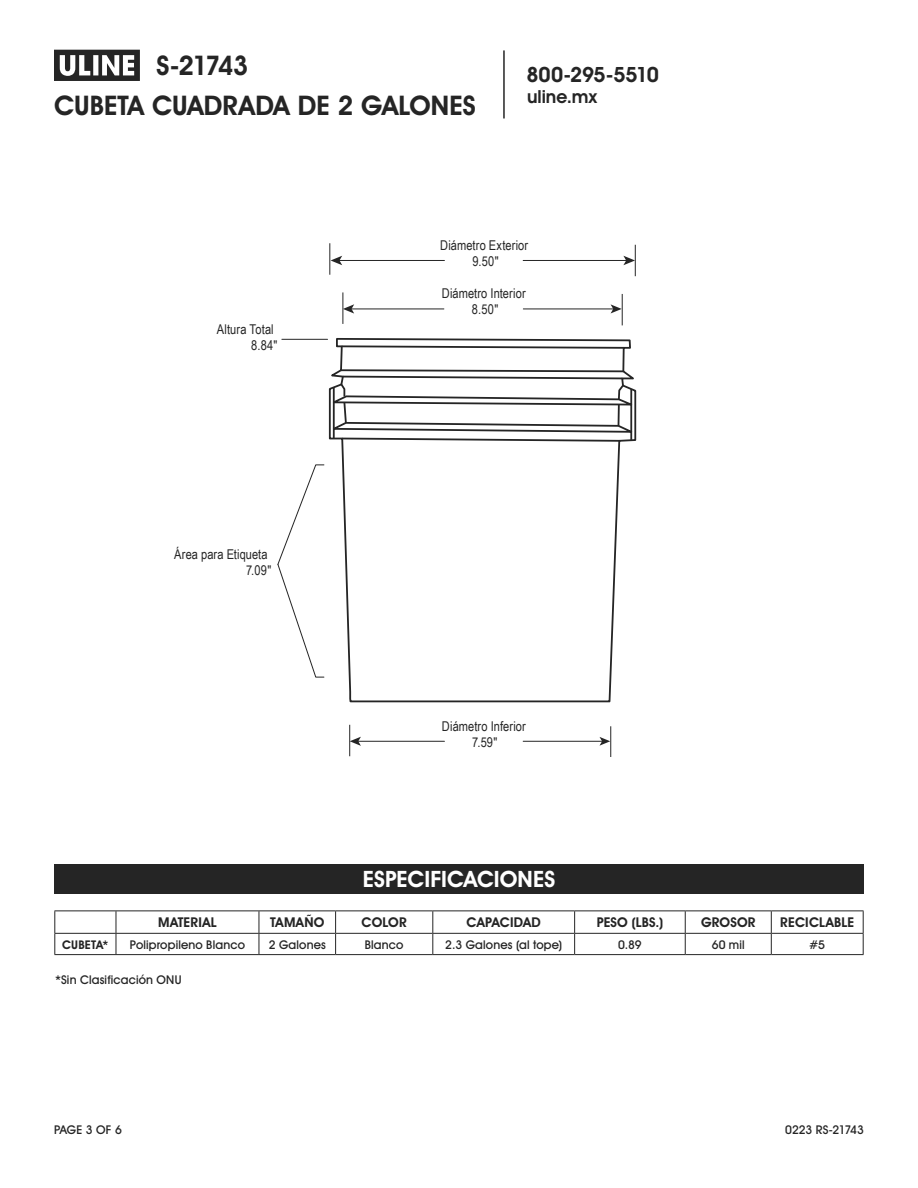
<style>
.page{position:relative;width:918px;height:1188px;background:#fff}
.page>*{position:absolute;margin:0;border:0;box-sizing:border-box;transform-origin:0 0}
.t1{font:700 27px "Uline Two Knine";letter-spacing:-.005em;color:#252525}
.t2{font:700 22.5px "Uline Two Knine";color:#fff}
.t3{font:700 21px "Uline Two Knine";letter-spacing:-.02em;color:#252525}
.t4{font:700 18px "Uline Two Knine";color:#252525}
.t5{font:13.5px/16.2px "Arial Narrow";letter-spacing:.01em;color:#252525;text-align:center}
.t6{font:700 13.5px "Uline Two Knine";letter-spacing:.015em;color:#252525}
.t7{font:12px "Uline Two Knine";letter-spacing:.015em;color:#252525}
.t8{font:12px "Uline Two Knine";letter-spacing:-.015em;color:#252525}
.t9{font:700 12px "Uline Two Knine";letter-spacing:.01em;color:#252525}
</style>
<div class="page">
<hr style="left:503px;top:50px;width:2px;height:68px;background:#252525">
<svg style="left:54px;top:50px;width:86px;height:31px"></svg>
<div style="left:54px;top:864px;width:810px;height:30px;background:#252525"></div>
<hr style="left:54px;top:910px;width:62px;height:1px;background:#252525">
<hr style="left:116px;top:910px;width:143px;height:1px;background:#252525">
<hr style="left:259px;top:910px;width:77px;height:1px;background:#252525">
<hr style="left:336px;top:910px;width:97px;height:1px;background:#252525">
<hr style="left:433px;top:910px;width:142px;height:1px;background:#252525">
<hr style="left:575px;top:910px;width:110px;height:1px;background:#252525">
<hr style="left:685px;top:910px;width:86px;height:1px;background:#252525">
<hr style="left:771px;top:910px;width:93px;height:1px;background:#252525">
<svg style="left:54px;top:911px;width:1px;height:43px"></svg>
<svg style="left:116px;top:911px;width:1px;height:43px"></svg>
<svg style="left:259px;top:911px;width:1px;height:43px"></svg>
<svg style="left:335px;top:911px;width:1px;height:43px"></svg>
<svg style="left:432px;top:911px;width:1px;height:43px"></svg>
<svg style="left:574px;top:911px;width:1px;height:43px"></svg>
<svg style="left:685px;top:911px;width:1px;height:43px"></svg>
<svg style="left:771px;top:911px;width:1px;height:43px"></svg>
<svg style="left:863px;top:911px;width:1px;height:43px"></svg>
<hr style="left:54px;top:954px;width:62px;height:1px;background:#252525">
<hr style="left:116px;top:954px;width:143px;height:1px;background:#252525">
<hr style="left:259px;top:954px;width:77px;height:1px;background:#252525">
<hr style="left:336px;top:954px;width:97px;height:1px;background:#252525">
<hr style="left:433px;top:954px;width:142px;height:1px;background:#252525">
<hr style="left:575px;top:954px;width:110px;height:1px;background:#252525">
<hr style="left:685px;top:954px;width:86px;height:1px;background:#252525">
<hr style="left:771px;top:954px;width:93px;height:1px;background:#252525">
<hr style="left:54px;top:933px;width:62px;height:1px;background:#252525">
<hr style="left:116px;top:933px;width:143px;height:1px;background:#252525">
<hr style="left:259px;top:933px;width:77px;height:1px;background:#252525">
<hr style="left:336px;top:933px;width:97px;height:1px;background:#252525">
<hr style="left:433px;top:933px;width:142px;height:1px;background:#252525">
<hr style="left:575px;top:933px;width:110px;height:1px;background:#252525">
<hr style="left:685px;top:933px;width:86px;height:1px;background:#252525">
<hr style="left:771px;top:933px;width:93px;height:1px;background:#252525">
<hr style="left:282px;top:339px;width:46px;height:1px;background:#252525">
<svg style="left:277px;top:464px;width:48px;height:214px"></svg>
<hr style="left:339px;top:260px;width:105px;height:1px;background:#252525">
<svg style="left:331px;top:256px;width:11px;height:9px"></svg>
<hr style="left:523px;top:260px;width:104px;height:1px;background:#252525">
<svg style="left:623px;top:256px;width:12px;height:9px"></svg>
<hr style="left:329px;top:243px;width:1px;height:32px;background:#252525">
<hr style="left:635px;top:245px;width:1px;height:31px;background:#252525">
<hr style="left:351px;top:309px;width:93px;height:1px;background:#252525">
<svg style="left:343px;top:304px;width:11px;height:10px"></svg>
<hr style="left:523px;top:309px;width:91px;height:1px;background:#252525">
<svg style="left:611px;top:304px;width:11px;height:9px"></svg>
<hr style="left:342px;top:292px;width:1px;height:32px;background:#252525">
<hr style="left:622px;top:294px;width:1px;height:31px;background:#252525">
<hr style="left:358px;top:741px;width:86px;height:1px;background:#252525">
<svg style="left:350px;top:737px;width:11px;height:9px"></svg>
<hr style="left:523px;top:741px;width:80px;height:1px;background:#252525">
<svg style="left:600px;top:737px;width:10px;height:9px"></svg>
<hr style="left:349px;top:725px;width:1px;height:31px;background:#252525">
<hr style="left:610px;top:726px;width:1px;height:30px;background:#252525">
<svg style="left:326px;top:338px;width:305px;height:365px"></svg>
<svg style="left:340px;top:345px;width:286px;height:5px"></svg>
<svg style="left:326px;top:368px;width:311px;height:75px"></svg>
<hr style="left:618px;top:405px;width:2px;height:21px;background:#252525">
<h1 class="t1" style="left:157px;top:49px;width:93px">S-21743</h1>
<h1 class="t1" style="left:54px;top:89px;width:423px">CUBETA CUADRADA DE 2 GALONES</h1>
<h3 class="t3" style="left:526px;top:62px;width:134px">800-295-5510</h3>
<h3 class="t4" style="left:527px;top:86px;width:71px">uline.mx</h3>
<p class="t5" style="left:440px;top:236px;width:90px">Diámetro Exterior<br>9.50"</p>
<p class="t5" style="left:217px;top:321px;width:62px;text-align:right">Altura Total<br>8.84"</p>
<p class="t5" style="left:174px;top:545px;width:99px;text-align:right">Área para Etiqueta<br>7.09"</p>
<p class="t5" style="left:442px;top:284px;width:85px">Diámetro Interior<br>8.50"</p>
<p class="t5" style="left:442px;top:718px;width:85px">Diámetro Inferior<br>7.59"</p>
<h2 class="t2" style="left:363px;top:866px;width:194px">ESPECIFICACIONES</h2>
<p class="t6" style="left:158px;top:914px;width:60px">MATERIAL</p>
<p class="t6" style="left:270px;top:914px;width:56px">TAMAÑO</p>
<p class="t6" style="left:362px;top:914px;width:47px">COLOR</p>
<p class="t6" style="left:467px;top:914px;width:76px">CAPACIDAD</p>
<p class="t6" style="left:597px;top:914px;width:68px">PESO (LBS.)</p>
<p class="t6" style="left:701px;top:914px;width:56px">GROSOR</p>
<p class="t6" style="left:780px;top:914px;width:75px">RECICLABLE</p>
<p class="t9" style="left:62px;top:937px;width:48px">CUBETA*</p>
<p class="t7" style="left:130px;top:937px;width:117px">Polipropileno Blanco</p>
<p class="t7" style="left:269px;top:937px;width:59px">2 Galones</p>
<p class="t7" style="left:365px;top:937px;width:40px">Blanco</p>
<p class="t7" style="left:445px;top:937px;width:119px">2.3 Galones (al tope)</p>
<p class="t7" style="left:618px;top:937px;width:25px">0.89</p>
<p class="t7" style="left:712px;top:937px;width:35px">60 mil</p>
<p class="t7" style="left:809px;top:937px;width:17px">#5</p>
<p class="t7" style="left:55px;top:972px;width:128px">*Sin Clasificación ONU</p>
<p class="t7" style="left:54px;top:1122px;width:69px">PAGE 3 OF 6</p>
<p class="t8" style="left:785px;top:1122px;width:80px">0223 RS-21743</p>
</div>
